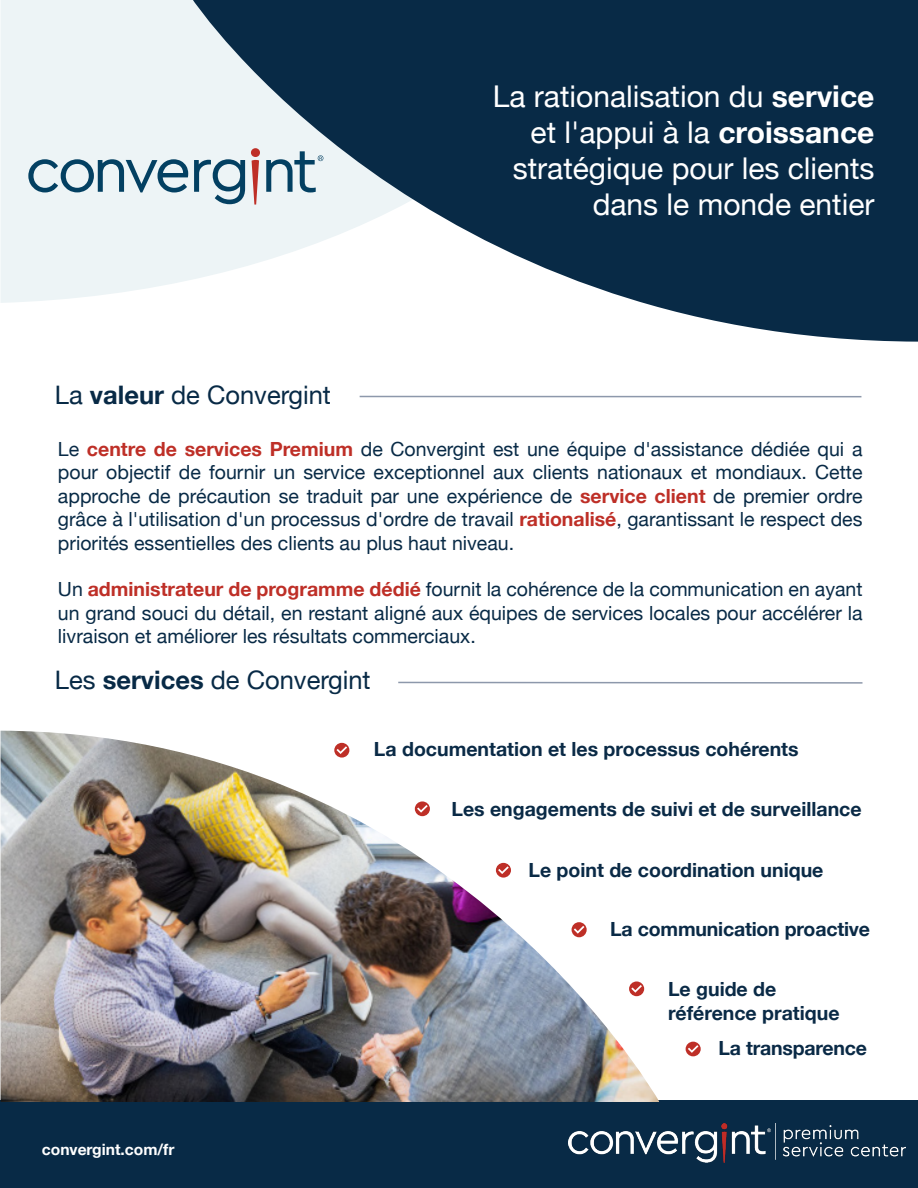
<style>
.page{position:relative;width:918px;height:1188px;background:#fff}
.page>*{position:absolute;margin:0;border:0;box-sizing:border-box;transform-origin:0 0}
.t1{font:30px/36px "Helvetica Neue";color:#fff;text-align:right}
.t2{font:25.5px "Helvetica Neue";color:#082a46}
.t3{font:19.5px/23.4px "Helvetica Neue";color:#082a46;text-align:justify}
.t4{font:700 19.5px/23.4px "Helvetica Neue";color:#0a2a46}
.t5{font:700 15.6px "Helvetica Neue";color:#fff}
.s1{font-weight:700}
.s2{font-weight:700;color:#be2f27}
</style>
<div class="page">
<hr style="left:360px;top:396px;width:501px;height:1px;background:#8d98ab">
<hr style="left:398px;top:682px;width:464px;height:2px;background:#8d98ab">
<div style="left:0;top:1101px;width:918px;height:87px;background:#082a46"></div>
<div style="left:1px;top:0;width:192px;height:303px;background:#edf4f6"></div>
<svg style="left:193px;top:0;width:725px;height:342px;fill:#082a46"></svg>
<svg style="left:251px;top:148px;width:9px;height:57px"></svg>
<svg style="left:28px;top:159px;width:160px;height:34px;background:#99b4c1"></svg>
<svg style="left:194px;top:159px;width:51px;height:45px;background:#94b0be"></svg>
<svg style="left:266px;top:151px;width:57px;height:41px;background:#a6bdc9"></svg>
<img style="left:1px;top:731px;width:658px;height:371px">
<svg style="left:334px;top:743px;width:15px;height:15px"></svg>
<svg style="left:337px;top:746px;width:10px;height:8px"></svg>
<svg style="left:629px;top:981px;width:15px;height:15px"></svg>
<svg style="left:631px;top:985px;width:11px;height:8px"></svg>
<div style="left:686px;top:1042px;width:15px;height:14px;background:#be2f27;border-radius:50%"></div>
<svg style="left:688px;top:1045px;width:11px;height:8px"></svg>
<div style="left:496px;top:863px;width:15px;height:15px;background:#be2f27;border-radius:50%"></div>
<svg style="left:498px;top:866px;width:11px;height:8px"></svg>
<svg style="left:415px;top:801px;width:15px;height:15px"></svg>
<svg style="left:417px;top:805px;width:11px;height:8px"></svg>
<div style="left:572px;top:922px;width:15px;height:15px;background:#be2f27;border-radius:50%"></div>
<svg style="left:574px;top:926px;width:10px;height:8px"></svg>
<img style="left:568px;top:1123px;width:337px;height:39px">
<p class="t1" style="left:493px;top:78px;width:383px">La rationalisation du <span class="s1">service </span>et l'appui à la <span class="s1">croissance </span>stratégique pour les clients dans le monde entier</p>
<p class="t2" style="left:55px;top:380px;width:278px">La <span class="s1">valeur</span> de Convergint</p>
<p class="t3" style="left:58px;top:437px;width:806px">Le <span class="s2">centre de services Premium</span> de Convergint est une équipe d'assistance dédiée qui a pour objectif de fournir un service exceptionnel aux clients nationaux et mondiaux. Cette approche de précaution se traduit par une expérience de <span class="s2">service client</span> de premier ordre grâce à l'utilisation d'un processus d'ordre de travail <span class="s2">rationalisé</span>, garantissant le respect des priorités essentielles des clients au plus haut niveau.</p>
<p class="t3" style="left:58px;top:577px;width:806px">Un <span class="s2">administrateur de programme dédié</span> fournit la cohérence de la communication en ayant un grand souci du détail, en restant aligné aux équipes de services locales pour accélérer la livraison et améliorer les résultats commerciaux.</p>
<p class="t2" style="left:55px;top:665px;width:317px">Les <span class="s1">services</span> de Convergint</p>
<p class="t4" style="left:374px;top:737px;width:426px">La documentation et les processus cohérents</p>
<p class="t4" style="left:451px;top:797px;width:412px">Les engagements de suivi et de surveillance</p>
<p class="t4" style="left:528px;top:857px;width:296px">Le point de coordination unique</p>
<p class="t4" style="left:610px;top:917px;width:261px">La communication proactive</p>
<p class="t5" style="left:42px;top:1140px;width:134px">convergint.com/fr</p>
<p class="t4" style="left:668px;top:977px;width:173px">Le guide de référence pratique</p>
<p class="t4" style="left:718px;top:1036px;width:150px">La transparence</p>
</div>
